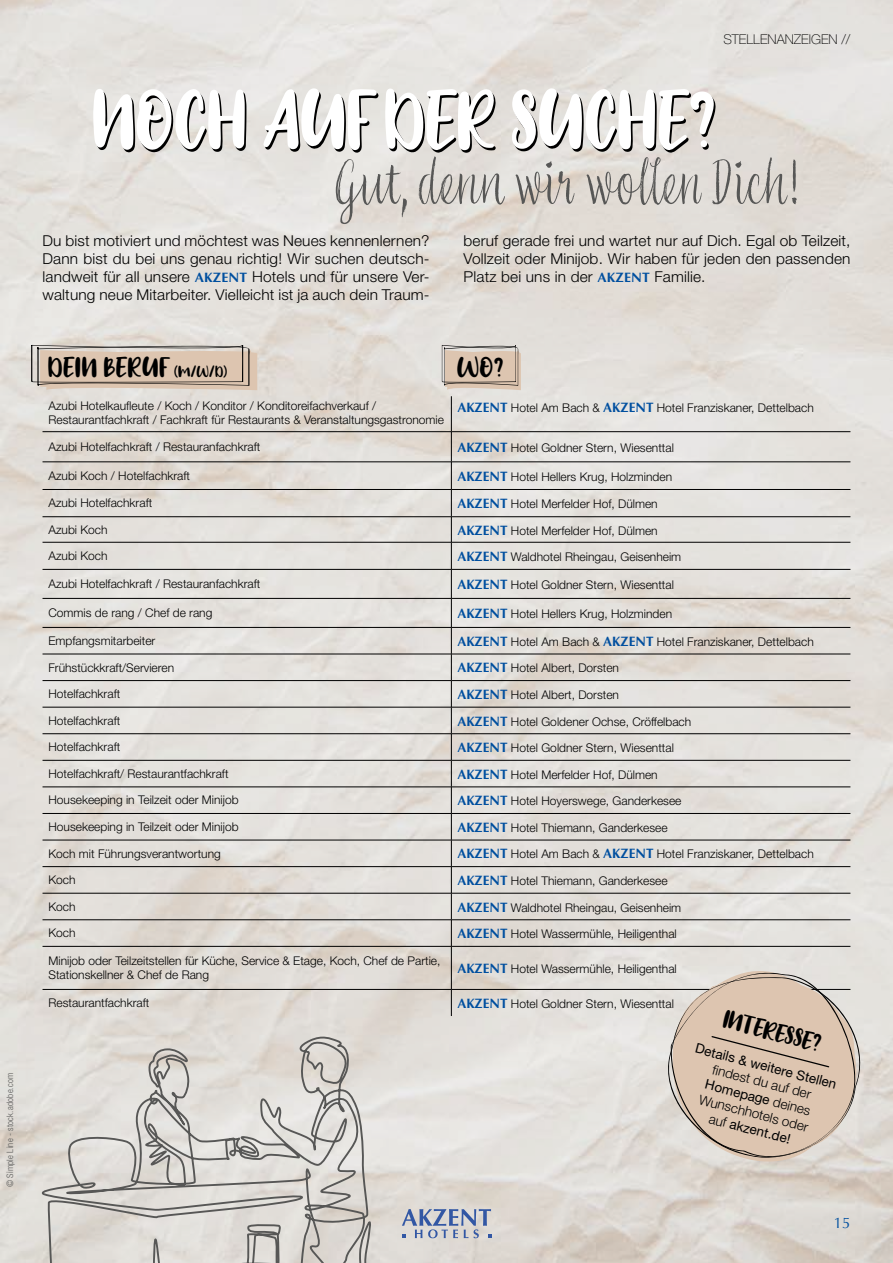
<style>
.page{position:relative;width:893px;height:1263px;background:#fff}
.page>*{position:absolute;margin:0;border:0;box-sizing:border-box;transform-origin:0 0}
.t1{font:79.5px "Big Snow";letter-spacing:.01em;color:#000;scale:.95 1}
.t2{font:69.3px "Liebe Gerda";color:#575756;scale:.95 1}
.t3{font:27px "Big Snow";letter-spacing:.03em;color:#000}
.t4{font:24.45px "Big Snow";color:#000}
.t5{font:300 15px/18px "Helvetica Neue LT Pro";letter-spacing:.01em;color:#000;text-align:justify}
.t6{font:15px "Optima LT";color:#004f9f}
.t7{font:300 13.5px/16.2px "Helvetica Neue LT Pro";color:#000;text-align:center}
.t8{font:13.5px "Helvetica Neue LT Pro";color:#000}
.t9{font:100 13.5px "Helvetica Neue LT Pro";color:#000}
.t10{font:300 12px/14.4px "Helvetica Neue LT Pro";color:#000}
.t11{font:300 condensed 9px "Helvetica Neue LT Pro";letter-spacing:.03em;color:#575756}
.s1{font-family:"Optima LT";font-weight:700;font-size:13.5px;color:#004f9f}
.s2{font-size:15px}
.s3{font-weight:400}
</style>
<div class="page">
<img style="left:0;top:0;width:893px;height:1263px">
<svg style="left:0;top:1032px;width:687px;height:231px;background:#dad6d2"></svg>
<hr style="left:451px;top:396px;width:1px;height:35px;background:#000">
<hr style="left:43px;top:431px;width:408px;height:1px;background:#000">
<hr style="left:451px;top:431px;width:399px;height:1px;background:#000">
<hr style="left:451px;top:432px;width:1px;height:30px;background:#000">
<hr style="left:43px;top:462px;width:408px;height:1px;background:#000">
<hr style="left:451px;top:462px;width:399px;height:1px;background:#000">
<hr style="left:43px;top:489px;width:408px;height:1px;background:#000">
<hr style="left:451px;top:489px;width:399px;height:1px;background:#000">
<hr style="left:43px;top:516px;width:408px;height:1px;background:#000">
<hr style="left:451px;top:516px;width:399px;height:1px;background:#000">
<hr style="left:43px;top:542px;width:408px;height:1px;background:#000">
<hr style="left:451px;top:542px;width:399px;height:1px;background:#000">
<hr style="left:43px;top:569px;width:408px;height:1px;background:#000">
<hr style="left:451px;top:569px;width:399px;height:1px;background:#000">
<hr style="left:43px;top:598px;width:408px;height:1px;background:#000">
<hr style="left:451px;top:598px;width:399px;height:1px;background:#000">
<hr style="left:43px;top:627px;width:408px;height:1px;background:#000">
<hr style="left:451px;top:627px;width:399px;height:1px;background:#000">
<hr style="left:43px;top:654px;width:408px;height:1px;background:#000">
<hr style="left:451px;top:654px;width:399px;height:1px;background:#000">
<hr style="left:43px;top:680px;width:408px;height:1px;background:#000">
<hr style="left:451px;top:680px;width:399px;height:1px;background:#000">
<hr style="left:43px;top:707px;width:408px;height:1px;background:#000">
<hr style="left:451px;top:707px;width:399px;height:1px;background:#000">
<hr style="left:43px;top:733px;width:408px;height:1px;background:#000">
<hr style="left:451px;top:733px;width:399px;height:1px;background:#000">
<hr style="left:43px;top:760px;width:408px;height:1px;background:#000">
<hr style="left:451px;top:760px;width:399px;height:1px;background:#000">
<hr style="left:43px;top:787px;width:408px;height:1px;background:#000">
<hr style="left:451px;top:787px;width:399px;height:1px;background:#000">
<hr style="left:43px;top:813px;width:408px;height:1px;background:#000">
<hr style="left:451px;top:813px;width:399px;height:1px;background:#000">
<hr style="left:43px;top:840px;width:408px;height:1px;background:#000">
<hr style="left:451px;top:840px;width:399px;height:1px;background:#000">
<hr style="left:43px;top:866px;width:408px;height:1px;background:#000">
<hr style="left:451px;top:866px;width:399px;height:1px;background:#000">
<hr style="left:43px;top:893px;width:408px;height:1px;background:#000">
<hr style="left:451px;top:893px;width:399px;height:1px;background:#000">
<hr style="left:43px;top:919px;width:408px;height:1px;background:#000">
<hr style="left:451px;top:919px;width:399px;height:1px;background:#000">
<svg style="left:451px;top:462px;width:1px;height:484px"></svg>
<hr style="left:43px;top:946px;width:408px;height:1px;background:#000">
<hr style="left:451px;top:946px;width:399px;height:1px;background:#000">
<hr style="left:451px;top:946px;width:1px;height:43px;background:#000">
<hr style="left:43px;top:989px;width:408px;height:1px;background:#000">
<hr style="left:451px;top:989px;width:399px;height:1px;background:#000">
<svg style="left:451px;top:989px;width:1px;height:27px"></svg>
<svg style="left:31px;top:345px;width:226px;height:45px;background:#cfbcab"></svg>
<svg style="left:442px;top:345px;width:79px;height:45px;background:#cfbcab"></svg>
<svg style="left:662px;top:965px;width:201px;height:203px;background:#d8c7b8"></svg>
<svg style="left:402px;top:1209px;width:89px;height:29px;background:#aab2c5"></svg>
<p class="t11" style="left:5px;top:1187px;width:116px;rotate:-90deg">© Simple Line - stock.adobe.com</p>
<p class="t9" style="left:723px;top:32px;width:129px">STELLENANZEIGEN //</p>
<h1 class="t1" style="left:95px;top:75px;width:658px">NOCH AUF DER SUCHE?</h1>
<h2 class="t2" style="left:333px;top:139px;width:493px">Gut, denn wir wollen Dich!</h2>
<p class="t5" style="left:43px;top:232px;width:389px">Du bist motiviert und möchtest was Neues kennenlernen?<br>Dann bist du bei uns genau richtig! Wir suchen deutsch&shy;landweit für all unsere <span class="s1">AKZENT</span> Hotels und für unsere Ver&shy;waltung neue Mitarbeiter. Vielleicht ist ja auch dein Traum-</p>
<p class="t5" style="left:464px;top:232px;width:388px">beruf gerade frei und wartet nur auf Dich. Egal ob Teilzeit, Vollzeit oder Minijob. Wir haben für jeden den passenden Platz bei uns in der <span class="s1">AKZENT</span> Familie.</p>
<h3 class="t3" style="left:49px;top:351px;width:181px">DEIN BERUF <span class="s2">(M/W/D)</span></h3>
<h3 class="t3" style="left:457px;top:351px;width:48px">WO?</h3>
<p class="t10" style="left:49px;top:398px;width:397px">Azubi Hotelkaufleute / Koch / Konditor / Konditoreifachverkauf /<br>Restaurantfachkraft / Fachkraft für Restaurants &amp; Veranstaltungsgastronomie</p>
<p class="t10" style="left:457px;top:400px;width:358px"><span class="s1">AKZENT</span> Hotel Am Bach &amp; <span class="s1">AKZENT</span> Hotel Franziskaner, Dettelbach</p>
<p class="t10" style="left:49px;top:439px;width:213px">Azubi Hotelfachkraft / Restauranfachkraft</p>
<p class="t10" style="left:457px;top:440px;width:218px"><span class="s1">AKZENT</span> Hotel Goldner Stern, Wiesenttal</p>
<p class="t10" style="left:49px;top:468px;width:143px">Azubi Koch / Hotelfachkraft</p>
<p class="t10" style="left:457px;top:469px;width:216px"><span class="s1">AKZENT</span> Hotel Hellers Krug, Holzminden</p>
<p class="t10" style="left:49px;top:496px;width:105px">Azubi Hotelfachkraft</p>
<p class="t10" style="left:457px;top:496px;width:202px"><span class="s1">AKZENT</span> Hotel Merfelder Hof, Dülmen</p>
<p class="t10" style="left:49px;top:522px;width:61px">Azubi Koch</p>
<p class="t10" style="left:457px;top:523px;width:202px"><span class="s1">AKZENT</span> Hotel Merfelder Hof, Dülmen</p>
<p class="t10" style="left:49px;top:548px;width:61px">Azubi Koch</p>
<p class="t10" style="left:457px;top:549px;width:225px"><span class="s1">AKZENT</span> Waldhotel Rheingau, Geisenheim</p>
<p class="t10" style="left:49px;top:576px;width:213px">Azubi Hotelfachkraft / Restauranfachkraft</p>
<p class="t10" style="left:457px;top:577px;width:218px"><span class="s1">AKZENT</span> Hotel Goldner Stern, Wiesenttal</p>
<p class="t10" style="left:49px;top:605px;width:165px">Commis de rang / Chef de rang</p>
<p class="t10" style="left:457px;top:606px;width:216px"><span class="s1">AKZENT</span> Hotel Hellers Krug, Holzminden</p>
<p class="t10" style="left:49px;top:633px;width:108px">Empfangsmitarbeiter</p>
<p class="t10" style="left:457px;top:634px;width:358px"><span class="s1">AKZENT</span> Hotel Am Bach &amp; <span class="s1">AKZENT</span> Hotel Franziskaner, Dettelbach</p>
<p class="t10" style="left:49px;top:660px;width:127px">Frühstückkraft/Servieren</p>
<p class="t10" style="left:457px;top:661px;width:163px"><span class="s1">AKZENT</span> Hotel Albert, Dorsten</p>
<p class="t10" style="left:49px;top:686px;width:73px">Hotelfachkraft</p>
<p class="t10" style="left:457px;top:687px;width:163px"><span class="s1">AKZENT</span> Hotel Albert, Dorsten</p>
<p class="t10" style="left:49px;top:713px;width:73px">Hotelfachkraft</p>
<p class="t10" style="left:457px;top:714px;width:235px"><span class="s1">AKZENT</span> Hotel Goldener Ochse, Cröffelbach</p>
<p class="t10" style="left:49px;top:739px;width:73px">Hotelfachkraft</p>
<p class="t10" style="left:457px;top:740px;width:218px"><span class="s1">AKZENT</span> Hotel Goldner Stern, Wiesenttal</p>
<p class="t10" style="left:49px;top:766px;width:182px">Hotelfachkraft/ Restaurantfachkraft</p>
<p class="t10" style="left:457px;top:767px;width:202px"><span class="s1">AKZENT</span> Hotel Merfelder Hof, Dülmen</p>
<p class="t10" style="left:49px;top:793px;width:192px">Housekeeping in Teilzeit oder Minijob</p>
<p class="t10" style="left:457px;top:793px;width:226px"><span class="s1">AKZENT</span> Hotel Hoyerswege, Ganderkesee</p>
<p class="t10" style="left:49px;top:819px;width:192px">Housekeeping in Teilzeit oder Minijob</p>
<p class="t10" style="left:457px;top:820px;width:212px"><span class="s1">AKZENT</span> Hotel Thiemann, Ganderkesee</p>
<p class="t10" style="left:49px;top:846px;width:174px">Koch mit Führungsverantwortung</p>
<p class="t10" style="left:457px;top:847px;width:358px"><span class="s1">AKZENT</span> Hotel Am Bach &amp; <span class="s1">AKZENT</span> Hotel Franziskaner, Dettelbach</p>
<p class="t10" style="left:49px;top:872px;width:29px">Koch</p>
<p class="t10" style="left:457px;top:873px;width:212px"><span class="s1">AKZENT</span> Hotel Thiemann, Ganderkesee</p>
<p class="t10" style="left:49px;top:899px;width:29px">Koch</p>
<p class="t10" style="left:457px;top:900px;width:225px"><span class="s1">AKZENT</span> Waldhotel Rheingau, Geisenheim</p>
<p class="t10" style="left:49px;top:926px;width:29px">Koch</p>
<p class="t10" style="left:457px;top:926px;width:221px"><span class="s1">AKZENT</span> Hotel Wassermühle, Heiligenthal</p>
<p class="t10" style="left:49px;top:953px;width:393px">Minijob oder Teilzeitstellen für Küche, Service &amp; Etage, Koch, Chef de Partie,<br>Stationskellner &amp; Chef de Rang</p>
<p class="t10" style="left:457px;top:961px;width:221px"><span class="s1">AKZENT</span> Hotel Wassermühle, Heiligenthal</p>
<p class="t10" style="left:49px;top:995px;width:102px">Restaurantfachkraft</p>
<p class="t10" style="left:457px;top:996px;width:218px"><span class="s1">AKZENT</span> Hotel Goldner Stern, Wiesenttal</p>
<h3 class="t4" style="left:728px;top:1004px;width:101px;rotate:15deg">INT ERESSE?</h3>
<p class="t8" style="left:697px;top:1040px;width:147px;rotate:14deg">Details &amp; weitere Stellen</p>
<p class="t7" style="left:709px;top:1060px;width:114px;rotate:14deg">fi ndest du auf der<br><span class="s3">Homepage</span> deines<br>Wunschhotels oder auf <span class="s3">akzent.de!</span></p>
<p class="t6" style="left:834px;top:1214px;width:18px">15</p>
</div>
